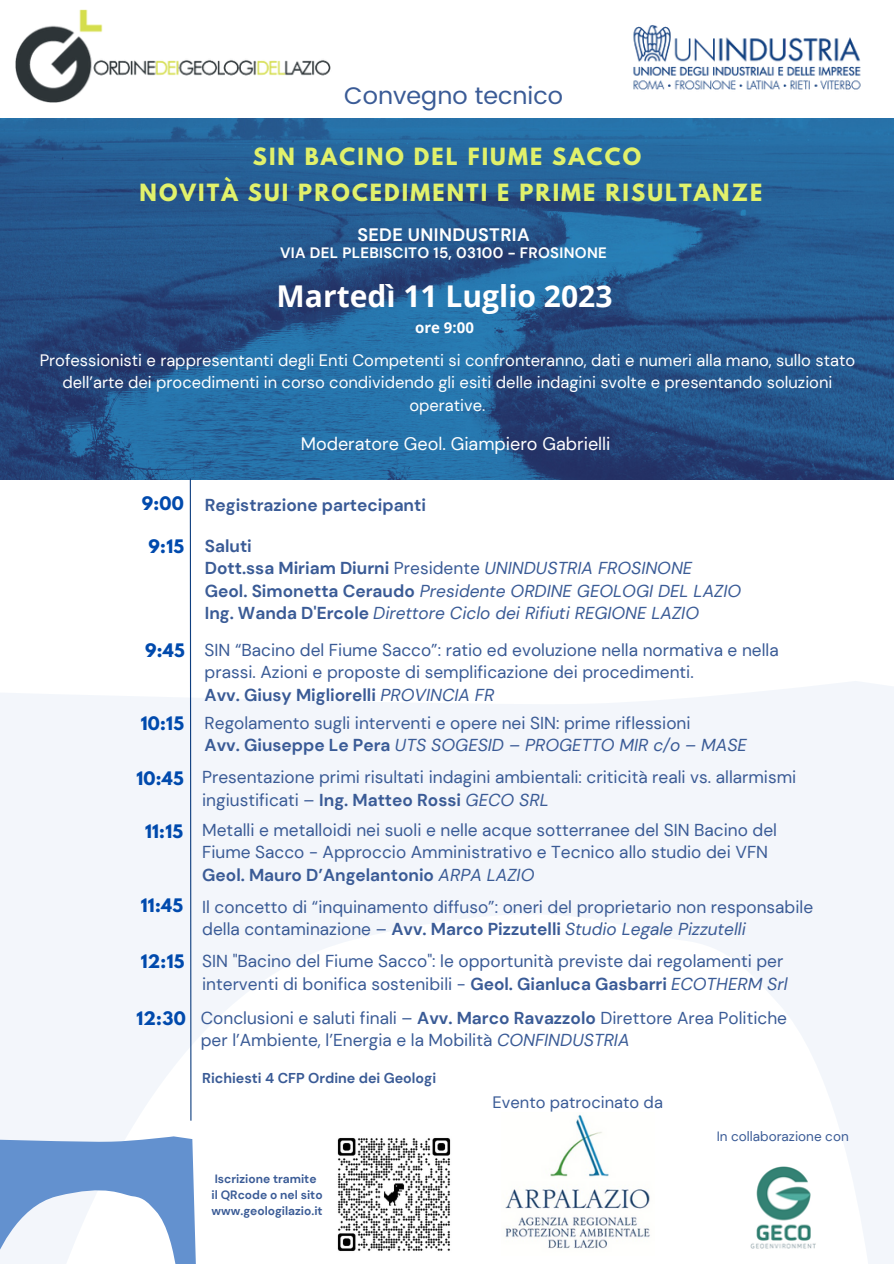
<style>
.page{position:relative;width:894px;height:1264px;background:#fff}
.page>*{position:absolute;margin:0;border:0;box-sizing:border-box;transform-origin:0 0}
.t1{font:700 30px "Open Sans";color:#fff}
.t2{font:24px "Poppins";color:#3a5b96}
.t3{font:700 21px "League Spartan";letter-spacing:.1em;color:#e1f16b}
.t4{font:18px "DM Sans";color:#fff}
.t5{font:700 18px "DM Sans";letter-spacing:.02em;color:#fff}
.t6{font:17.25px/22.5px "DM Sans";color:#3a5b96}
.t7{font:italic 17.25px "DM Sans";color:#3a5b96}
.t8{font:700 17.25px "DM Sans";color:#3a5b96}
.t9{font:16.5px/22.5px "DM Sans";color:#fff;text-align:center}
.t10{font:700 16.5px "League Spartan";letter-spacing:.02em;color:#004aad}
.t11{font:16.5px "DM Sans";color:#3a5b96}
.t12{font:700 15px "DM Sans";letter-spacing:.02em;color:#fff}
.t13{font:700 15px "Open Sans";color:#fff}
.t14{font:700 14.25px "DM Sans";color:#3a5b96}
.t15{font:13.5px "DM Sans";color:#3a5b96}
.t16{font:700 12px/16px "DM Sans";color:#3a5b96}
.s1{font-weight:400}
.s2{font-weight:400;font-style:italic}
.s3{font-weight:700;font-style:normal}
.s4{font-weight:700}
.s5{font-style:italic}
</style>
<div class="page">
<img style="left:0;top:118px;width:893px;height:361px">
<svg style="left:0;top:681px;width:893px;height:582px;fill:#f3f6fb"></svg>
<img style="left:747px;top:1164px;width:71px;height:86px">
<img style="left:633px;top:25px;width:228px;height:65px">
<img style="left:501px;top:1112px;width:153px;height:143px">
<svg style="left:189px;top:477px;width:3px;height:644px"></svg>
<svg style="left:0;top:1136px;width:196px;height:127px"></svg>
<img style="left:16px;top:9px;width:315px;height:94px">
<img style="left:328px;top:1128px;width:131px;height:132px">
<p class="t2" style="left:344px;top:82px;width:220px">Convegno tecnico</p>
<p class="t3" style="left:253px;top:146px;width:390px">SIN BACINO DEL FIUME SACCO</p>
<p class="t3" style="left:140px;top:182px;width:624px">NOVITÀ SUI PROCEDIMENTI E PRIME RISULTANZE</p>
<p class="t5" style="left:357px;top:223px;width:174px">SEDE UNINDUSTRIA</p>
<p class="t12" style="left:280px;top:243px;width:328px">VIA DEL PLEBISCITO 15, 03100 - FROSINONE</p>
<p class="t1" style="left:276px;top:275px;width:337px">Martedì 11 Luglio 2023</p>
<p class="t13" style="left:415px;top:317px;width:60px">ore 9:00</p>
<p class="t9" style="left:40px;top:349px;width:816px">Professionisti e rappresentanti degli Enti Competenti si confronteranno, dati e numeri alla mano, sullo stato dell’arte dei procedimenti in corso condividendo gli esiti delle indagini svolte e presentando soluzioni operative.</p>
<p class="t4" style="left:301px;top:432px;width:311px">Moderatore Geol. Giampiero Gabrielli</p>
<p class="t10" style="left:142px;top:495px;width:44px">9:00</p>
<p class="t10" style="left:148px;top:538px;width:37px">9:15</p>
<p class="t10" style="left:145px;top:642px;width:41px">9:45</p>
<p class="t10" style="left:141px;top:715px;width:45px">10:15</p>
<p class="t10" style="left:136px;top:770px;width:49px">10:45</p>
<p class="t10" style="left:145px;top:823px;width:40px">11:15</p>
<p class="t10" style="left:141px;top:896px;width:44px">11:45</p>
<p class="t10" style="left:141px;top:952px;width:45px">12:15</p>
<p class="t10" style="left:136px;top:1009px;width:51px">12:30</p>
<p class="t8" style="left:205px;top:493px;width:223px">Registrazione partecipanti</p>
<p class="t8" style="left:205px;top:534px;width:49px">Saluti</p>
<p class="t8" style="left:205px;top:557px;width:489px">Dott.ssa Miriam Diurni <span class="s1">Presidente</span> <span class="s2">UNINDUSTRIA FROSINONE</span></p>
<p class="t7" style="left:205px;top:579px;width:537px"><span class="s3">Geol. Simonetta Ceraudo</span> Presidente ORDINE GEOLOGI DEL LAZIO</p>
<p class="t7" style="left:205px;top:602px;width:495px"><span class="s3">Ing. Wanda D'Ercole</span> Direttore Ciclo dei Rifiuti REGIONE LAZIO</p>
<p class="t6" style="left:204px;top:638px;width:575px">SIN “Bacino del Fiume Sacco”: ratio ed evoluzione nella normativa e nella prassi. Azioni e proposte di semplificazione dei procedimenti.</p>
<p class="t8" style="left:204px;top:683px;width:291px">Avv. Giusy Migliorelli <span class="s2">PROVINCIA FR</span></p>
<p class="t6" style="left:204px;top:711px;width:487px">Regolamento sugli interventi e opere nei SIN: prime riflessioni</p>
<p class="t7" style="left:204px;top:734px;width:543px"><span class="s3">Avv. Giuseppe Le Pera</span> UTS SOGESID – PROGETTO MIR c/o – MASE</p>
<p class="t6" style="left:202px;top:766px;width:595px">Presentazione primi risultati indagini ambientali: criticità reali vs. allarmismi ingiustificati – <span class="s4">Ing. Matteo Rossi</span> <span class="s5">GECO SRL</span></p>
<p class="t6" style="left:202px;top:818px;width:576px">Metalli e metalloidi nei suoli e nelle acque sotterranee del SIN Bacino del<br>Fiume Sacco - Approccio Amministrativo e Tecnico allo studio dei VFN<br><span class="s4">Geol. Mauro D’Angelantonio</span> <span class="s5">ARPA LAZIO</span></p>
<p class="t6" style="left:202px;top:895px;width:612px">Il concetto di “inquinamento diffuso”: oneri del proprietario non responsabile della contaminazione – <span class="s4">Avv. Marco Pizzutelli</span> <span class="s5">Studio Legale Pizzutelli</span></p>
<p class="t6" style="left:202px;top:949px;width:587px">SIN "Bacino del Fiume Sacco": le opportunità previste dai regolamenti per interventi di bonifica sostenibili - <span class="s4">Geol. Gianluca Gasbarri</span> <span class="s5">ECOTHERM Srl</span></p>
<p class="t6" style="left:201px;top:1006px;width:587px">Conclusioni e saluti finali – <span class="s4">Avv. Marco Ravazzolo</span> Direttore Area Politiche per l’Ambiente, l’Energia e la Mobilità <span class="s5">CONFINDUSTRIA</span></p>
<p class="t14" style="left:202px;top:1068px;width:235px">Richiesti 4 CFP Ordine dei Geologi</p>
<p class="t16" style="left:215px;top:1170px;width:103px">Iscrizione tramite</p>
<p class="t16" style="left:211px;top:1186px;width:112px">il QRcode o nel sito www.geologilazio.it</p>
<p class="t11" style="left:492px;top:1091px;width:172px">Evento patrocinato da</p>
<p class="t15" style="left:716px;top:1127px;width:133px">In collaborazione con</p>
</div>
